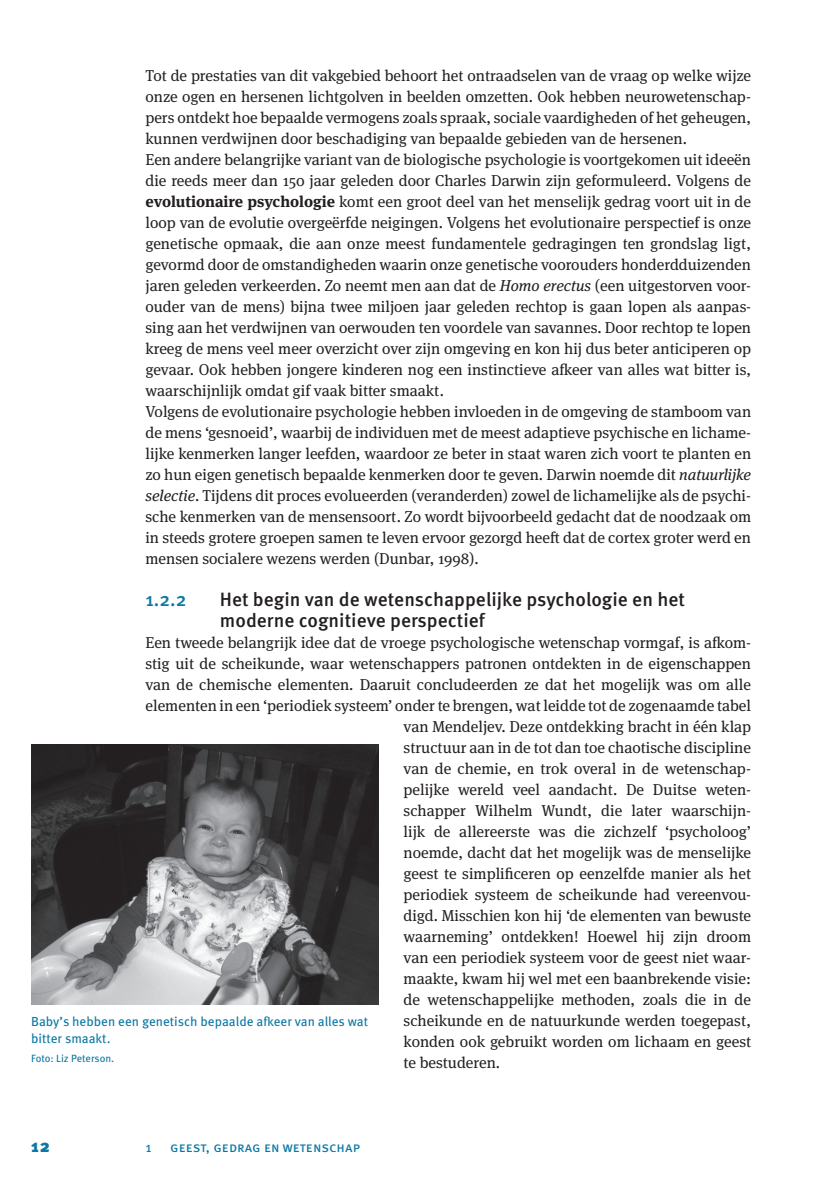
<style>
.page{position:relative;width:837px;height:1184px;background:#fff}
.page>*{position:absolute;margin:0;border:0;box-sizing:border-box;transform-origin:0 0}
.t1{font:500 19.25px/21px "Meta Pro";color:#231f20}
.t2{font:500 19.25px "Meta Pro";color:#0b77a4}
.t3{font:900 17.5px "Meta Pro";color:#0b77a4}
.t4{font:15.75px/21px "Meta Serif Pro";color:#231f20}
.t5{font:14px "Meta Pro";color:#0b77a4}
.t6{font:13.12px/17.5px "Meta Pro";letter-spacing:-.01em;color:#0b77a4}
.t7{font:10.5px "Meta Pro";color:#0b77a4}
.s1{font-weight:700}
.s2{font-style:italic}
</style>
<div class="page">
<img style="left:31px;top:744px;width:347px;height:260px">
<p class="t4" style="left:145px;top:64px;width:607px">Tot de prestaties van dit vakgebied behoort het ontraadselen van de vraag op welke wijze onze ogen en hersenen lichtgolven in beelden omzetten. Ook hebben neurowetenschap&shy;pers ontdekt hoe bepaalde vermogens zoals spraak, sociale vaardigheden of het geheugen, kunnen verdwijnen door beschadiging van bepaalde gebieden van de hersenen.<br>Een andere belangrijke variant van de biologische psychologie is voortgekomen uit ideeën die reeds meer dan 150 jaar geleden door Charles Darwin zijn geformuleerd. Volgens de <span class="s1">evolutionaire psychologie</span> komt een groot deel van het menselijk gedrag voort uit in de loop van de evolutie overgeërfde neigingen. Volgens het evolutionaire perspectief is onze genetische opmaak, die aan onze meest fundamentele gedragingen ten grondslag ligt, gevormd door de omstandigheden waarin onze genetische voorouders honderdduizenden jaren geleden verkeerden. Zo neemt men aan dat de <span class="s2">Homo erectus</span> (een uitgestorven voor&shy;ouder van de mens) bijna twee miljoen jaar geleden rechtop is gaan lopen als aanpas&shy;sing aan het verdwijnen van oerwouden ten voordele van savannes. Door rechtop te lopen kreeg de mens veel meer overzicht over zijn omgeving en kon hij dus beter anticiperen op gevaar. Ook hebben jongere kinderen nog een instinctieve afkeer van alles wat bitter is, waarschijnlijk omdat gif vaak bitter smaakt.<br>Volgens de evolutionaire psychologie hebben invloeden in de omgeving de stamboom van de mens ‘gesnoeid’, waarbij de individuen met de meest adaptieve psychische en lichame&shy;lijke kenmerken langer leefden, waardoor ze beter in staat waren zich voort te planten en zo hun eigen genetisch bepaalde kenmerken door te geven. Darwin noemde dit <span class="s2">natuurlijke selectie</span>. Tijdens dit proces evolueerden (veranderden) zowel de lichamelijke als de psychi&shy;sche kenmerken van de mensensoort. Zo wordt bijvoorbeeld gedacht dat de noodzaak om in steeds grotere groepen samen te leven ervoor gezorgd heeft dat de cortex groter werd en mensen socialere wezens werden (Dunbar, 1998).</p>
<p class="t2" style="left:145px;top:584px;width:43px">1.2.2</p>
<p class="t1" style="left:220px;top:587px;width:466px">Het begin van de wetenschappelijke psychologie en het moderne cognitieve perspectief</p>
<p class="t4" style="left:145px;top:631px;width:607px">Een tweede belangrijk idee dat de vroege psychologische wetenschap vormgaf, is afkom-</p>
<p class="t4" style="left:145px;top:652px;width:607px">stig uit de scheikunde, waar wetenschappers patronen ontdekten in de eigenschappen</p>
<p class="t4" style="left:145px;top:673px;width:607px">van de chemische elementen. Daaruit concludeerden ze dat het mogelijk was om alle</p>
<p class="t4" style="left:145px;top:694px;width:607px">elementen in een ‘periodiek systeem’ onder te brengen, wat leidde tot de zogenaamde tabel</p>
<p class="t4" style="left:403px;top:715px;width:349px">van Mendeljev. Deze ontdekking bracht in één klap</p>
<p class="t4" style="left:403px;top:736px;width:349px">structuur aan in de tot dan toe chaotische discipline</p>
<p class="t4" style="left:403px;top:757px;width:349px">van de chemie, en trok overal in de wetenschap-</p>
<p class="t4" style="left:403px;top:778px;width:349px">pelijke wereld veel aandacht. De Duitse weten-</p>
<p class="t4" style="left:403px;top:799px;width:349px">schapper Wilhelm Wundt, die later waarschijn-</p>
<p class="t4" style="left:403px;top:820px;width:349px">lijk de allereerste was die zichzelf ‘psycholoog’</p>
<p class="t4" style="left:403px;top:841px;width:349px">noemde, dacht dat het mogelijk was de menselijke</p>
<p class="t4" style="left:403px;top:862px;width:349px">geest te simplificeren op eenzelfde manier als het</p>
<p class="t4" style="left:403px;top:883px;width:349px">periodiek systeem de scheikunde had vereenvou-</p>
<p class="t4" style="left:403px;top:904px;width:349px">digd. Misschien kon hij ‘de elementen van bewuste</p>
<p class="t4" style="left:403px;top:925px;width:349px">waarneming’ ontdekken! Hoewel hij zijn droom</p>
<p class="t4" style="left:403px;top:946px;width:349px">van een periodiek systeem voor de geest niet waar-</p>
<p class="t4" style="left:403px;top:967px;width:349px">maakte, kwam hij wel met een baanbrekende visie:</p>
<p class="t4" style="left:403px;top:988px;width:349px">de wetenschappelijke methoden, zoals die in de</p>
<p class="t4" style="left:403px;top:1009px;width:349px">scheikunde en de natuurkunde werden toegepast,</p>
<p class="t4" style="left:403px;top:1030px;width:349px">konden ook gebruikt worden om lichaam en geest</p>
<p class="t4" style="left:403px;top:1051px;width:98px">te bestuderen.</p>
<p class="t6" style="left:31px;top:1011px;width:338px">Baby’s hebben een genetisch bepaalde afkeer van alles wat bitter smaakt.</p>
<p class="t7" style="left:31px;top:1050px;width:84px">Foto: Liz Peterson.</p>
<p class="t3" style="left:31px;top:1132px;width:20px">12</p>
<p class="t5" style="left:145px;top:1136px;width:8px">1</p>
<p class="t5" style="left:170px;top:1136px;width:191px">Geest, g edrag en wetenschap</p>
</div>
